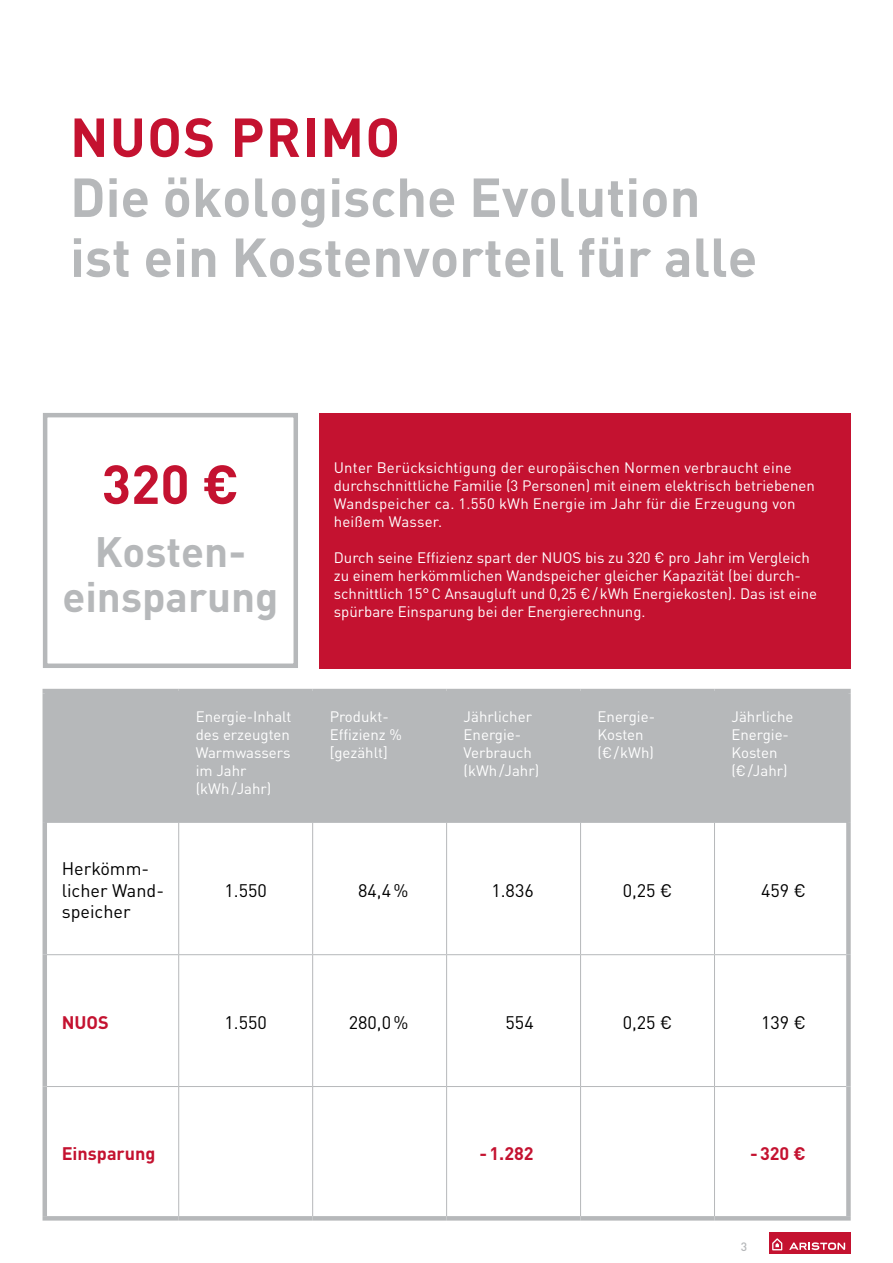
<style>
.page{position:relative;width:893px;height:1263px;background:#fff}
.page>*{position:absolute;margin:0;border:0;box-sizing:border-box;transform-origin:0 0}
.t1{font:700 54px/60px "DINOT";color:#b6b8ba}
.t2{font:700 54px "DINOT";letter-spacing:.025em;color:#c41230}
.t3{font:700 42px/45px "DINOT";color:#b6b8ba;text-align:center}
.t4{font:18px/21.6px "DINOT";color:#000}
.t5{font:700 18px "DINOT";color:#c41230}
.t6{font:15px/18px "DINOT";color:#fff}
.t7{font:500 12px "DINOT";color:#b6b8ba}
</style>
<div class="page">
<div style="left:768px;top:1232px;width:82px;height:21px;background:#c41230"></div>
<svg style="left:772px;top:1238px;width:10px;height:12px"></svg>
<svg style="left:789px;top:1242px;width:56px;height:8px"></svg>
<div style="left:43px;top:413px;width:255px;height:255px;border:4px solid #b6b8ba"></div>
<div style="left:47px;top:693px;width:799px;height:130px;background:#b6b8ba"></div>
<hr style="left:178px;top:823px;width:1px;height:131px;background:#b6b8ba">
<hr style="left:312px;top:823px;width:1px;height:131px;background:#b6b8ba">
<hr style="left:446px;top:823px;width:1px;height:131px;background:#b6b8ba">
<hr style="left:580px;top:823px;width:1px;height:131px;background:#b6b8ba">
<hr style="left:714px;top:823px;width:1px;height:131px;background:#b6b8ba">
<hr style="left:47px;top:954px;width:132px;height:1px;background:#b6b8ba">
<hr style="left:179px;top:954px;width:134px;height:1px;background:#b6b8ba">
<hr style="left:178px;top:955px;width:1px;height:131px;background:#b6b8ba">
<hr style="left:313px;top:954px;width:134px;height:1px;background:#b6b8ba">
<hr style="left:312px;top:955px;width:1px;height:131px;background:#b6b8ba">
<hr style="left:447px;top:954px;width:134px;height:1px;background:#b6b8ba">
<hr style="left:446px;top:955px;width:1px;height:131px;background:#b6b8ba">
<hr style="left:581px;top:954px;width:133px;height:1px;background:#b6b8ba">
<hr style="left:580px;top:955px;width:1px;height:131px;background:#b6b8ba">
<hr style="left:714px;top:954px;width:132px;height:1px;background:#b6b8ba">
<hr style="left:714px;top:955px;width:1px;height:131px;background:#b6b8ba">
<hr style="left:178px;top:1087px;width:1px;height:129px;background:#b6b8ba">
<hr style="left:312px;top:1087px;width:1px;height:129px;background:#b6b8ba">
<hr style="left:446px;top:1087px;width:1px;height:129px;background:#b6b8ba">
<hr style="left:580px;top:1087px;width:1px;height:129px;background:#b6b8ba">
<hr style="left:714px;top:1087px;width:1px;height:129px;background:#b6b8ba">
<hr style="left:43px;top:689px;width:136px;height:4px;background:#b6b8ba">
<hr style="left:43px;top:693px;width:4px;height:130px;background:#b6b8ba">
<hr style="left:179px;top:689px;width:134px;height:4px;background:#b6b8ba">
<hr style="left:313px;top:689px;width:134px;height:4px;background:#b6b8ba">
<hr style="left:447px;top:689px;width:134px;height:4px;background:#b6b8ba">
<hr style="left:581px;top:689px;width:133px;height:4px;background:#b6b8ba">
<hr style="left:714px;top:689px;width:137px;height:4px;background:#b6b8ba">
<div style="left:846px;top:693px;width:5px;height:130px;background:#b6b8ba"></div>
<hr style="left:43px;top:823px;width:4px;height:132px;background:#b6b8ba">
<div style="left:846px;top:823px;width:5px;height:132px;background:#b6b8ba"></div>
<hr style="left:43px;top:955px;width:4px;height:131px;background:#b6b8ba">
<div style="left:846px;top:955px;width:5px;height:131px;background:#b6b8ba"></div>
<hr style="left:43px;top:1086px;width:4px;height:130px;background:#b6b8ba">
<div style="left:846px;top:1086px;width:5px;height:130px;background:#b6b8ba"></div>
<hr style="left:43px;top:1216px;width:136px;height:4px;background:#b6b8ba">
<hr style="left:179px;top:1216px;width:134px;height:4px;background:#b6b8ba">
<hr style="left:313px;top:1216px;width:134px;height:4px;background:#b6b8ba">
<hr style="left:447px;top:1216px;width:134px;height:4px;background:#b6b8ba">
<hr style="left:581px;top:1216px;width:133px;height:4px;background:#b6b8ba">
<hr style="left:714px;top:1216px;width:137px;height:4px;background:#b6b8ba">
<hr style="left:47px;top:1086px;width:132px;height:1px;background:#b6b8ba">
<hr style="left:179px;top:1086px;width:134px;height:1px;background:#b6b8ba">
<hr style="left:313px;top:1086px;width:134px;height:1px;background:#b6b8ba">
<hr style="left:447px;top:1086px;width:134px;height:1px;background:#b6b8ba">
<hr style="left:581px;top:1086px;width:133px;height:1px;background:#b6b8ba">
<hr style="left:714px;top:1086px;width:132px;height:1px;background:#b6b8ba">
<div style="left:319px;top:413px;width:531px;height:255px;background:#c41230"></div>
<h1 class="t2" style="left:70px;top:102px;width:332px">NUOS PRIMO</h1>
<h1 class="t1" style="left:70px;top:166px;width:689px">Die ökologische Evolution ist ein Kostenvorteil für alle</h1>
<h1 class="t2" style="left:102px;top:449px;width:139px">320 €</h1>
<h2 class="t3" style="left:62px;top:528px;width:218px">Kosten&shy;einsparung</h2>
<p class="t6" style="left:334px;top:458px;width:483px">Unter Berücksichtigung der europäischen Normen verbraucht eine durchschnittliche Familie (3 Personen) mit einem elektrisch betriebenen Wandspeicher ca. 1.550 kWh Energie im Jahr für die Erzeugung von heißem Wasser.</p>
<p class="t6" style="left:334px;top:548px;width:485px">Durch seine Effizienz spart der NUOS bis zu 320 € pro Jahr im Vergleich zu einem herkömmlichen Wandspeicher gleicher Kapazität (bei durch&shy;schnittlich 15°C Ansaugluft und 0,25 €/kWh Energiekosten). Das ist eine spürbare Einsparung bei der Energierechnung.</p>
<p class="t4" style="left:62px;top:857px;width:101px">Herkömm-- licher Wand&shy;speicher</p>
<p class="t6" style="left:196px;top:707px;width:97px">Energie-Inhalt des erzeugten<br>Warmwassers im Jahr (kWh/Jahr)</p>
<p class="t6" style="left:330px;top:707px;width:74px">Produkt-<br>Effizienz % [gezählt]</p>
<p class="t6" style="left:464px;top:707px;width:77px">Jährlicher<br>Energie-<br>Verbrauch (kWh/Jahr)</p>
<p class="t6" style="left:598px;top:707px;width:58px">Energie-<br>Kosten (€/kWh)</p>
<p class="t6" style="left:731px;top:707px;width:64px">Jährliche<br>Energie-<br>Kosten (€/Jahr)</p>
<p class="t4" style="left:224px;top:879px;width:44px">1.550</p>
<p class="t4" style="left:358px;top:879px;width:52px">84,4%</p>
<p class="t4" style="left:491px;top:879px;width:44px">1.836</p>
<p class="t4" style="left:623px;top:879px;width:51px">0,25 €</p>
<p class="t4" style="left:761px;top:879px;width:46px">459 €</p>
<p class="t5" style="left:62px;top:1010px;width:49px">NUOS</p>
<p class="t4" style="left:224px;top:1011px;width:44px">1.550</p>
<p class="t4" style="left:349px;top:1011px;width:61px">280,0%</p>
<p class="t4" style="left:506px;top:1011px;width:30px">554</p>
<p class="t4" style="left:623px;top:1011px;width:51px">0,25 €</p>
<p class="t4" style="left:761px;top:1011px;width:46px">139 €</p>
<p class="t5" style="left:62px;top:1142px;width:95px">Einsparung</p>
<p class="t5" style="left:480px;top:1142px;width:56px">-1.282</p>
<p class="t5" style="left:750px;top:1142px;width:57px">-320 €</p>
<p class="t7" style="left:741px;top:1239px;width:8px">3</p>
</div>
